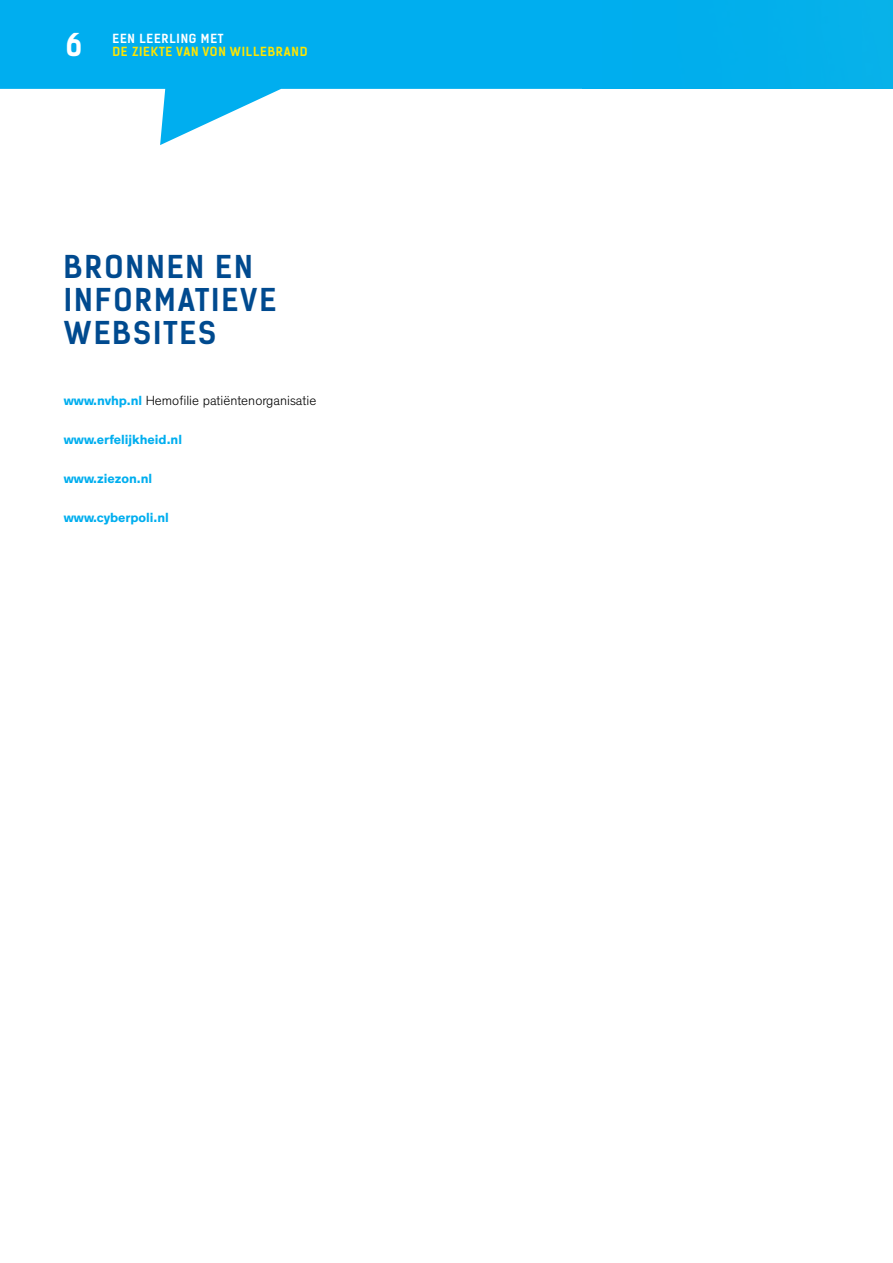
<style>
.page{position:relative;width:893px;height:1263px;background:#fff}
.page>*{position:absolute;margin:0;border:0;box-sizing:border-box;transform-origin:0 0}
.t1{font:700 30px/33px "Kelson Sans";letter-spacing:.065em;color:#004a8f}
.t2{font:700 30px "Kelson Sans";color:#fff}
.t3{font:700 13.5px "Theinhardt";color:#00aeef}
.t4{font:300 13.5px "Theinhardt";color:#000}
.t5{font:700 12px "Kelson Sans";letter-spacing:.065em;color:#ffe600}
.t6{font:700 12px "Kelson Sans";letter-spacing:.065em;color:#fff}
.s1{font-weight:700;color:#00aeef}
</style>
<div class="page">
<svg style="left:0;top:0;width:583px;height:145px;fill:#00aeef"></svg>
<div style="left:583px;top:0;width:310px;height:89px;background:#00aeef"></div>
<hr style="left:892px;top:0;width:1px;height:1263px;background:#00aeef">
<h1 class="t2" style="left:66px;top:27px;width:18px">6</h1>
<p class="t6" style="left:112px;top:31px;width:113px">EEN LEERLING MET</p>
<p class="t5" style="left:112px;top:44px;width:196px">DE ZIEKTE VAN VON WILLEBRAND</p>
<h1 class="t1" style="left:64px;top:250px;width:214px">BRONNEN EN<br>INFORMATIEVE<br>WEBSITES</h1>
<p class="t4" style="left:64px;top:393px;width:254px"><span class="s1">www.nvhp.nl</span> Hemofilie patiëntenorganisatie</p>
<p class="t3" style="left:64px;top:431px;width:120px">www.erfelijkheid.nl</p>
<p class="t3" style="left:64px;top:470px;width:90px">www.ziezon.nl</p>
<p class="t3" style="left:64px;top:509px;width:107px">www.cyberpoli.nl</p>
</div>
